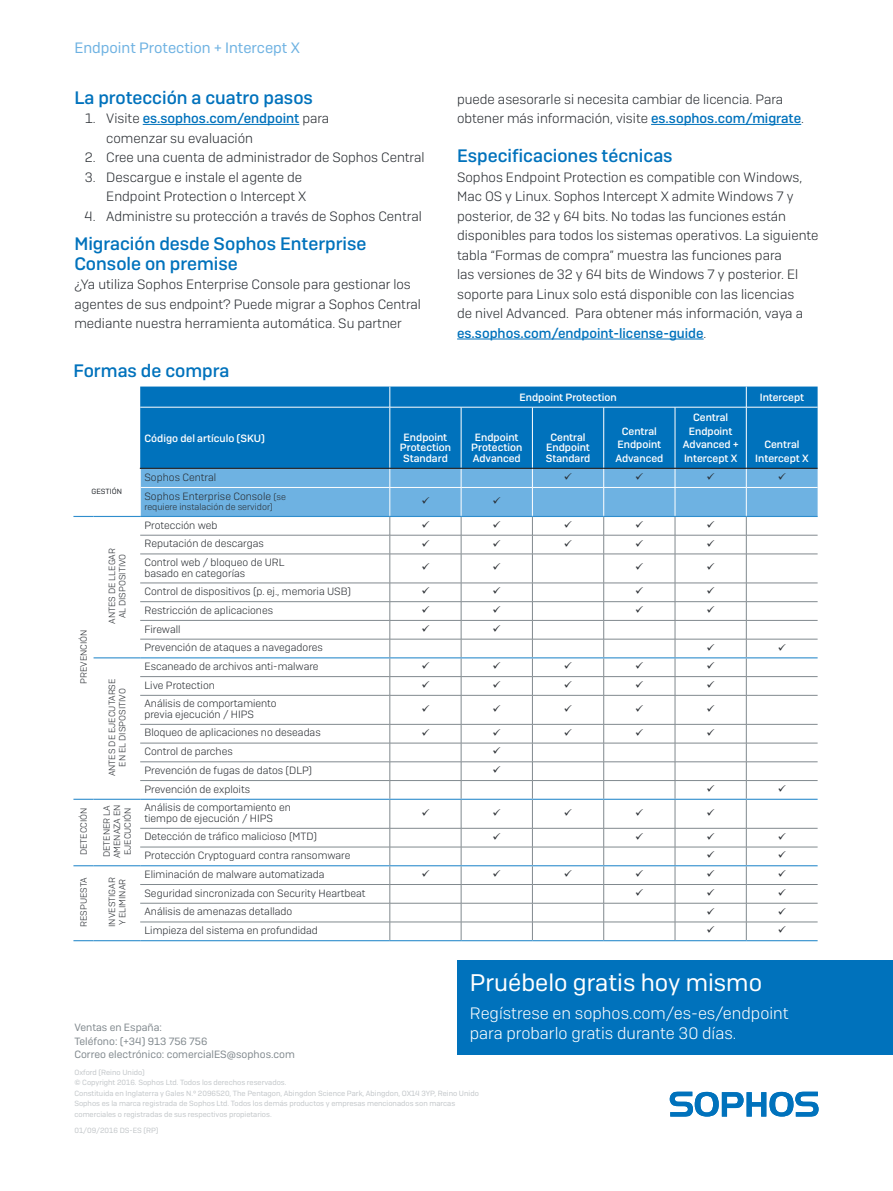
<style>
.page{position:relative;width:893px;height:1191px;background:#fff}
.page>*{position:absolute;margin:0;border:0;box-sizing:border-box;transform-origin:0 0}
.CTA_Heading{font:24px "Camber";color:#fff}
.Subheading_1{font:500 18px/19.5px "Camber";color:#0072bc}
.CTA_Copy{font:16.5px/19.5px "Camber Lg";color:#fff}
.Page_Header{font:15px "Camber";color:#6eb2e2}
.Body_Copy{font:13.5px/19.5px "Camber Lg";color:#282c31}
.Table_Body_Copy{font:10.5px/10.5px "Camber Lg";color:#282c31}
.Table_Header{font:500 10.5px/10.5px "Camber";color:#fff;text-align:center}
.Sales_Address{font:10.5px "Camber";color:#81898e}
.Table_Body_Copy-2{font:9px/10.5px "Camber Lg";color:#282c31;text-align:center}
.Copyright{font:7.5px/10.5px "Camber";color:#c2c6c9}
.Job_No__and_Version{font:7.5px "Camber";color:#c2c6c9}
.Table_Left_Column{font:7.5px "Camber";color:#282c31}
.s1{font-family:"Camber";font-weight:500;color:#0072bc}
.s2{font-size:9px}
</style>
<div class="page">
<div style="left:457px;top:960px;width:436px;height:95px;background:#0072bc"></div>
<hr style="left:143px;top:124px;width:156px;height:1px;background:#0072bc">
<hr style="left:651px;top:124px;width:150px;height:1px;background:#0072bc">
<hr style="left:457px;top:339px;width:247px;height:1px;background:#0072bc">
<div style="left:140px;top:386px;width:678px;height:82px;background:#0072bc"></div>
<svg style="left:73px;top:940px;width:21px;height:1px"></svg>
<hr style="left:94px;top:940px;width:46px;height:1px;background:#308ecd">
<svg style="left:390px;top:386px;width:1px;height:21px"></svg>
<svg style="left:746px;top:386px;width:1px;height:21px"></svg>
<hr style="left:140px;top:407px;width:250px;height:1px;background:#fff">
<hr style="left:390px;top:407px;width:71px;height:1px;background:#fff">
<hr style="left:390px;top:407px;width:1px;height:61px;background:#fff">
<hr style="left:461px;top:407px;width:71px;height:1px;background:#fff">
<hr style="left:461px;top:407px;width:1px;height:61px;background:#fff">
<hr style="left:532px;top:407px;width:72px;height:1px;background:#fff">
<hr style="left:532px;top:407px;width:1px;height:61px;background:#fff">
<hr style="left:604px;top:407px;width:71px;height:1px;background:#fff">
<hr style="left:603px;top:407px;width:1px;height:61px;background:#fff">
<hr style="left:675px;top:407px;width:71px;height:1px;background:#fff">
<hr style="left:675px;top:407px;width:1px;height:61px;background:#fff">
<hr style="left:746px;top:407px;width:72px;height:1px;background:#fff">
<hr style="left:746px;top:407px;width:1px;height:61px;background:#fff">
<hr style="left:94px;top:657px;width:46px;height:1px;background:#308ecd">
<hr style="left:73px;top:798px;width:21px;height:2px;background:#308ecd">
<hr style="left:94px;top:798px;width:46px;height:2px;background:#308ecd">
<svg style="left:73px;top:865px;width:21px;height:1px"></svg>
<hr style="left:94px;top:865px;width:46px;height:1px;background:#308ecd">
<hr style="left:140px;top:940px;width:250px;height:1px;background:#308ecd">
<hr style="left:390px;top:940px;width:71px;height:1px;background:#308ecd">
<hr style="left:461px;top:940px;width:71px;height:1px;background:#308ecd">
<hr style="left:532px;top:940px;width:72px;height:1px;background:#308ecd">
<hr style="left:604px;top:940px;width:71px;height:1px;background:#308ecd">
<hr style="left:675px;top:940px;width:71px;height:1px;background:#308ecd">
<hr style="left:746px;top:940px;width:72px;height:1px;background:#308ecd">
<svg style="left:73px;top:516px;width:21px;height:1px"></svg>
<hr style="left:94px;top:516px;width:46px;height:1px;background:#308ecd">
<svg style="left:670px;top:1091px;width:149px;height:25px"></svg>
<svg style="left:140px;top:468px;width:678px;height:472px"></svg>
<p class="Page_Header" style="left:74px;top:39px;width:227px">Endpoint Protection + Intercept X</p>
<p class="Subheading_1" style="left:74px;top:87px;width:240px">La protección a cuatro pasos</p>
<p class="Body_Copy" style="left:106px;top:108px;width:225px;text-indent:-21px">1. Visite <span class="s1">es.sophos.com/endpoint</span> para comenzar su evaluación</p>
<p class="Body_Copy" style="left:85px;top:147px;width:341px">2. Cree una cuenta de administrador de Sophos Central</p>
<p class="Body_Copy" style="left:106px;top:167px;width:202px;text-indent:-21px">3. Descargue e instale el agente de<br>Endpoint Protection o Intercept X</p>
<p class="Body_Copy" style="left:85px;top:206px;width:339px">4. Administre su protección a través de Sophos Central</p>
<p class="Subheading_1" style="left:74px;top:234px;width:294px">Migración desde Sophos Enterprise<br>Console on premise</p>
<p class="Body_Copy" style="left:74px;top:274px;width:348px">¿Ya utiliza Sophos Enterprise Console para gestionar los agentes de sus endpoint? Puede migrar a Sophos Central mediante nuestra herramienta automática. Su partner</p>
<p class="Subheading_1" style="left:73px;top:360px;width:157px">Formas de compra</p>
<p class="Body_Copy" style="left:457px;top:89px;width:348px">puede asesorarle si necesita cambiar de licencia. Para obtener más información, visite <span class="s1">es.sophos.com/migrate</span>.</p>
<p class="Subheading_1" style="left:457px;top:146px;width:217px">Especificaciones técnicas</p>
<p class="Body_Copy" style="left:457px;top:167px;width:363px">Sophos Endpoint Protection es compatible con Windows, Mac OS y Linux. Sophos Intercept X admite Windows 7 y posterior, de 32 y 64 bits. No todas las funciones están disponibles para todos los sistemas operativos. La siguiente tabla “Formas de compra” muestra las funciones para<br>las versiones de 32 y 64 bits de Windows 7 y posterior. El soporte para Linux solo está disponible con las licencias<br>de nivel Advanced. Para obtener más información, vaya a <span class="s1">es.sophos.com/endpoint-license-guide</span>.</p>
<p class="Table_Header" style="left:519px;top:392px;width:99px">Endpoint Protection</p>
<p class="Table_Header" style="left:760px;top:392px;width:46px">Intercept</p>
<p class="Table_Left_Column" style="left:92px;top:487px;width:32px">GESTIÓN</p>
<p class="Table_Body_Copy-2" style="left:78px;top:684px;width:56px;rotate:-90deg">PREVENCIÓN</p>
<p class="Table_Body_Copy-2" style="left:106px;top:624px;width:77px;rotate:-90deg">ANTES DE LLEGAR<br>AL DISPOSITIVO</p>
<p class="Table_Body_Copy-2" style="left:106px;top:776px;width:99px;rotate:-90deg">ANTES DE EJECUTARSE<br>EN EL DISPOSITIVO</p>
<p class="Table_Header" style="left:144px;top:432px;width:122px">Código del artículo (SKU)</p>
<p class="Table_Header" style="left:400px;top:432px;width:53px">Endpoint<br>Protection<br>Standard</p>
<p class="Table_Header" style="left:471px;top:432px;width:53px">Endpoint<br>Protection<br>Advanced</p>
<p class="Table_Header" style="left:546px;top:432px;width:46px">Central<br>Endpoint<br>Standard</p>
<p class="Table_Header" style="left:615px;top:424px;width:50px;line-height:13.5px">Central<br>Endpoint<br>Advanced</p>
<p class="Table_Body_Copy" style="left:144px;top:472px;width:73px">Sophos Central</p>
<p class="Table_Body_Copy" style="left:144px;top:490px;width:143px">Sophos Enterprise Console <span class="s2">(se</span></p>
<p class="Table_Body_Copy-2" style="left:144px;top:501px;width:130px">requiere instalación de servidor)</p>
<p class="Table_Body_Copy" style="left:144px;top:519px;width:75px">Protección web</p>
<p class="Table_Body_Copy" style="left:144px;top:538px;width:121px">Reputación de descargas</p>
<p class="Table_Body_Copy" style="left:144px;top:557px;width:142px">Control web / bloqueo de URL basado en categorías</p>
<p class="Table_Body_Copy" style="left:144px;top:586px;width:208px">Control de dispositivos (p. ej., memoria USB)</p>
<p class="Table_Body_Copy" style="left:144px;top:604px;width:130px">Restricción de aplicaciones</p>
<p class="Table_Body_Copy" style="left:144px;top:623px;width:38px">Firewall</p>
<p class="Table_Body_Copy" style="left:144px;top:642px;width:180px">Prevención de ataques a navegadores</p>
<p class="Table_Body_Copy" style="left:144px;top:661px;width:176px">Escaneado de archivos anti-malware</p>
<p class="Table_Body_Copy" style="left:144px;top:679px;width:72px">Live Protection</p>
<p class="Table_Body_Copy" style="left:144px;top:698px;width:134px">Análisis de comportamiento previa ejecución / HIPS</p>
<p class="Table_Body_Copy" style="left:144px;top:727px;width:178px">Bloqueo de aplicaciones no deseadas</p>
<p class="Table_Body_Copy" style="left:144px;top:746px;width:90px">Control de parches</p>
<p class="Table_Body_Copy" style="left:144px;top:765px;width:169px">Prevención de fugas de datos (DLP)</p>
<p class="Table_Body_Copy" style="left:144px;top:783px;width:107px">Prevención de exploits</p>
<p class="Table_Body_Copy-2" style="left:78px;top:855px;width:49px;rotate:-90deg">DETECCIÓN</p>
<p class="Table_Body_Copy-2" style="left:101px;top:858px;width:55px;rotate:-90deg">DETENER LA<br>AMENAZA EN<br>EJECUCIÓN</p>
<p class="Table_Body_Copy" style="left:144px;top:802px;width:148px">Análisis de comportamiento en tiempo de ejecución / HIPS</p>
<p class="Table_Body_Copy" style="left:144px;top:831px;width:174px">Detección de tráfico malicioso (MTD)</p>
<p class="Table_Body_Copy" style="left:144px;top:850px;width:207px">Protección Cryptoguard contra ransomware</p>
<p class="Table_Body_Copy-2" style="left:78px;top:927px;width:51px;rotate:-90deg">RESPUESTA</p>
<p class="Table_Body_Copy-2" style="left:106px;top:926px;width:51px;text-align:left;rotate:-90deg">INVESTIGAR<br>Y ELIMINAR</p>
<p class="Table_Body_Copy" style="left:144px;top:868px;width:182px">Eliminación de malware automatizada</p>
<p class="Table_Body_Copy" style="left:144px;top:887px;width:223px">Seguridad sincronizada con Security Heartbeat</p>
<p class="Table_Body_Copy" style="left:144px;top:906px;width:149px">Análisis de amenazas detallado</p>
<p class="Table_Body_Copy" style="left:144px;top:925px;width:175px">Limpieza del sistema en profundidad</p>
<p class="Table_Header" style="left:683px;top:411px;width:57px;line-height:13.5px">Central<br>Endpoint<br>Advanced +<br>Intercept X</p>
<p class="Table_Header" style="left:755px;top:438px;width:55px;line-height:13.5px">Central<br>Intercept X</p>
<p class="CTA_Heading" style="left:470px;top:968px;width:294px">Pruébelo gratis hoy mismo</p>
<p class="CTA_Copy" style="left:470px;top:1003px;width:320px">Regístrese en sophos.com/es-es/endpoint para probarlo gratis durante 30 días.</p>
<p class="Sales_Address" style="left:74px;top:1021px;width:89px">Ventas en España:</p>
<p class="Sales_Address" style="left:74px;top:1034px;width:135px">Teléfono: (+34) 913 756 756</p>
<p class="Sales_Address" style="left:74px;top:1048px;width:222px">Correo electrónico: comercialES@sophos.com</p>
<p class="Copyright" style="left:74px;top:1066px;width:72px">Oxford (Reino Unido)</p>
<p class="Copyright" style="left:74px;top:1077px;width:214px">© Copyright 2016. Sophos Ltd. Todos los derechos reservados.</p>
<p class="Copyright" style="left:74px;top:1087px;width:406px">Constituida en Inglaterra y Gales N.º 2096520, The Pentagon, Abingdon Science Park, Abingdon, OX14 3YP, Reino Unido</p>
<p class="Copyright" style="left:74px;top:1098px;width:382px">Sophos es la marca registrada de Sophos Ltd. Todos los demás productos y empresas mencionados son marcas comerciales o registradas de sus respectivos propietarios.</p>
<p class="Job_No__and_Version" style="left:74px;top:1125px;width:86px">01/09/2016 DS-ES (RP)</p>
</div>
